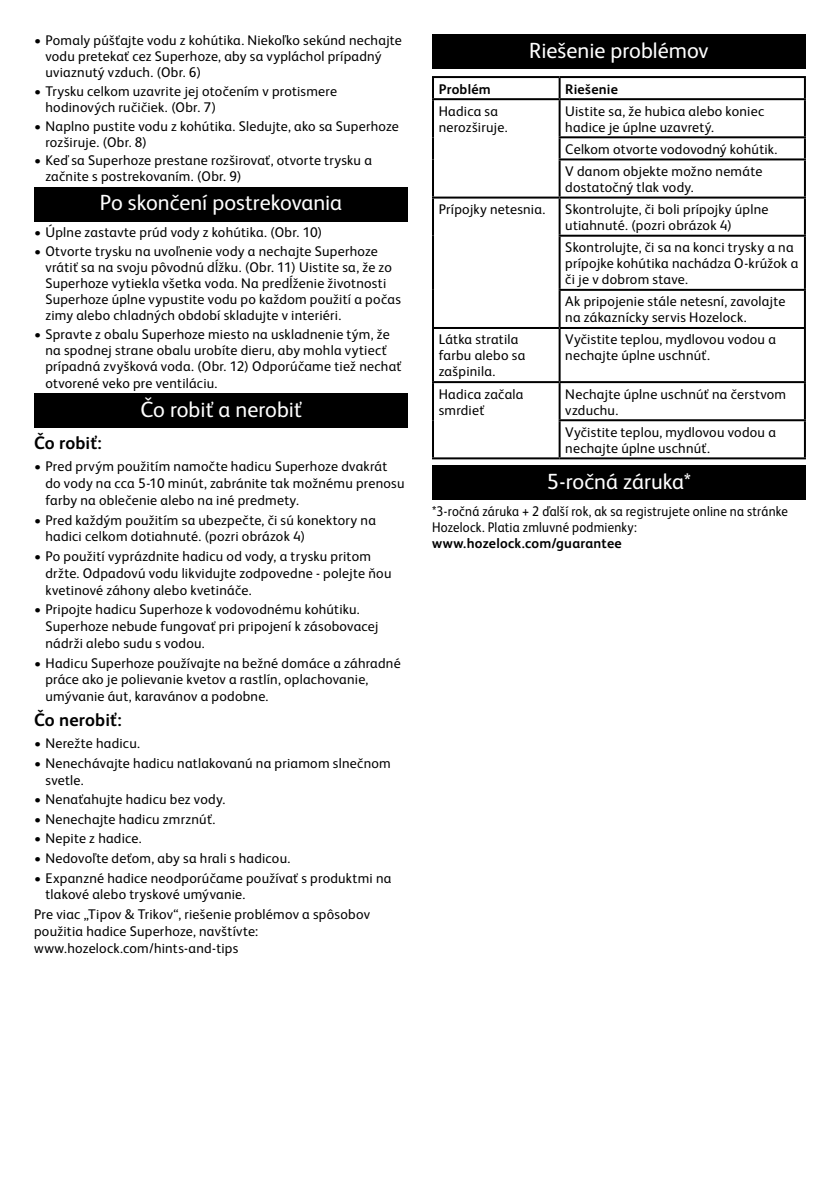
<style>
.page{position:relative;width:840px;height:1191px;background:#fff}
.page>*{position:absolute;margin:0;border:0;box-sizing:border-box;transform-origin:0 0}
.t1{font:22px "FS Albert Pro";color:#fff}
.t2{font:700 18px "FS Albert Pro";letter-spacing:.005em;color:#000}
.t3{font:14px/16px "FS Albert Pro";letter-spacing:.015em;color:#000}
.t4{font:14px/16px "FS Albert Pro";letter-spacing:.015em;color:#000;scale:.92 1}
.t5{font:700 14px "FS Albert Pro";letter-spacing:.02em;color:#000}
</style>
<div class="page">
<div style="left:34px;top:187px;width:374px;height:34px;background:#000"></div>
<div style="left:34px;top:393px;width:374px;height:34px;background:#000"></div>
<div style="left:432px;top:34px;width:373px;height:34px;background:#000"></div>
<hr style="left:432px;top:76px;width:127px;height:2px;background:#000">
<hr style="left:432px;top:78px;width:2px;height:20px;background:#000">
<hr style="left:559px;top:76px;width:246px;height:2px;background:#000">
<hr style="left:558px;top:78px;width:2px;height:20px;background:#000">
<hr style="left:803px;top:78px;width:2px;height:20px;background:#000">
<hr style="left:432px;top:98px;width:127px;height:2px;background:#000">
<hr style="left:432px;top:100px;width:2px;height:37px;background:#000">
<hr style="left:559px;top:98px;width:246px;height:2px;background:#000">
<hr style="left:558px;top:100px;width:2px;height:36px;background:#000">
<hr style="left:803px;top:100px;width:2px;height:36px;background:#000">
<hr style="left:432px;top:137px;width:2px;height:22px;background:#000">
<hr style="left:558px;top:136px;width:247px;height:2px;background:#000">
<hr style="left:558px;top:138px;width:2px;height:20px;background:#000">
<hr style="left:803px;top:138px;width:2px;height:20px;background:#000">
<hr style="left:432px;top:159px;width:2px;height:38px;background:#000">
<hr style="left:558px;top:158px;width:247px;height:2px;background:#000">
<hr style="left:558px;top:160px;width:2px;height:37px;background:#000">
<hr style="left:803px;top:160px;width:2px;height:37px;background:#000">
<hr style="left:432px;top:197px;width:127px;height:2px;background:#000">
<hr style="left:432px;top:199px;width:2px;height:37px;background:#000">
<hr style="left:559px;top:197px;width:246px;height:2px;background:#000">
<hr style="left:558px;top:199px;width:2px;height:36px;background:#000">
<hr style="left:803px;top:199px;width:2px;height:36px;background:#000">
<hr style="left:432px;top:236px;width:2px;height:54px;background:#000">
<hr style="left:558px;top:235px;width:247px;height:2px;background:#000">
<hr style="left:558px;top:237px;width:2px;height:52px;background:#000">
<hr style="left:803px;top:237px;width:2px;height:52px;background:#000">
<hr style="left:432px;top:290px;width:2px;height:37px;background:#000">
<hr style="left:558px;top:289px;width:247px;height:2px;background:#000">
<hr style="left:558px;top:291px;width:2px;height:36px;background:#000">
<hr style="left:803px;top:291px;width:2px;height:36px;background:#000">
<hr style="left:432px;top:327px;width:127px;height:2px;background:#000">
<hr style="left:432px;top:329px;width:2px;height:52px;background:#000">
<hr style="left:559px;top:327px;width:246px;height:2px;background:#000">
<hr style="left:558px;top:329px;width:2px;height:52px;background:#000">
<hr style="left:803px;top:329px;width:2px;height:52px;background:#000">
<hr style="left:432px;top:381px;width:127px;height:2px;background:#000">
<hr style="left:432px;top:383px;width:2px;height:37px;background:#000">
<hr style="left:559px;top:381px;width:246px;height:2px;background:#000">
<hr style="left:558px;top:383px;width:2px;height:36px;background:#000">
<hr style="left:803px;top:383px;width:2px;height:36px;background:#000">
<hr style="left:432px;top:420px;width:2px;height:37px;background:#000">
<hr style="left:558px;top:419px;width:247px;height:2px;background:#000">
<hr style="left:558px;top:421px;width:2px;height:36px;background:#000">
<hr style="left:803px;top:421px;width:2px;height:36px;background:#000">
<hr style="left:432px;top:457px;width:127px;height:2px;background:#000">
<hr style="left:559px;top:457px;width:246px;height:2px;background:#000">
<div style="left:432px;top:465px;width:373px;height:34px;background:#000"></div>
<p class="t3" style="left:45px;top:31px;width:358px;text-indent:-11px">• Pomaly púšťajte vodu z kohútika. Niekoľko sekúnd nechajte vodu pretekať cez Superhoze, aby sa vypláchol prípadný uviaznutý vzduch. (Obr. 6)</p>
<p class="t3" style="left:45px;top:82px;width:293px;text-indent:-11px">• Trysku celkom uzavrite jej otočením v protismere hodinových ručičiek. (Obr. 7)</p>
<p class="t3" style="left:45px;top:117px;width:355px;text-indent:-11px">• Naplno pustite vodu z kohútika. Sledujte, ako sa Superhoze rozširuje. (Obr. 8)</p>
<p class="t3" style="left:45px;top:151px;width:328px;text-indent:-11px">• Keď sa Superhoze prestane rozširovať, otvorte trysku a začnite s postrekovaním. (Obr. 9)</p>
<h1 class="t1" style="left:100px;top:187px;width:244px">Po skončení postrekovania</h1>
<p class="t3" style="left:34px;top:223px;width:290px">• Úplne zastavte prúd vody z kohútika. (Obr. 10)</p>
<p class="t3" style="left:45px;top:242px;width:357px;text-indent:-11px">• Otvorte trysku na uvoľnenie vody a nechajte Superhoze vrátiť sa na svoju pôvodnú dĺžku. (Obr. 11) Uistite sa, že zo Superhoze vytiekla všetka voda. Na predĺženie životnosti Superhoze úplne vypustite vodu po každom použití a počas zimy alebo chladných období skladujte v interiéri.</p>
<p class="t3" style="left:45px;top:325px;width:357px;text-indent:-11px">• Spravte z obalu Superhoze miesto na uskladnenie tým, že na spodnej strane obalu urobíte dieru, aby mohla vytiecť prípadná zvyšková voda. (Obr. 12) Odporúčame tiež nechať otvorené veko pre ventiláciu.</p>
<h1 class="t1" style="left:140px;top:393px;width:163px">Čo robiť a nerobiť</h1>
<p class="t2" style="left:34px;top:430px;width:69px">Čo robiť:</p>
<p class="t3" style="left:45px;top:457px;width:360px;line-height:16.8px;text-indent:-11px">• Pred prvým použitím namočte hadicu Superhoze dvakrát do vody na cca 5-10 minút, zabránite tak možnému prenosu farby na oblečenie alebo na iné predmety.</p>
<p class="t3" style="left:45px;top:510px;width:332px;line-height:16.8px;text-indent:-11px">• Pred každým použitím sa ubezpečte, či sú konektory na hadici celkom dotiahnuté. (pozri obrázok 4)</p>
<p class="t3" style="left:45px;top:547px;width:347px;line-height:16.8px;text-indent:-11px">• Po použití vyprázdnite hadicu od vody, a trysku pritom držte. Odpadovú vodu likvidujte zodpovedne - polejte ňou kvetinové záhony alebo kvetináče.</p>
<p class="t3" style="left:45px;top:600px;width:334px;line-height:16.8px;text-indent:-11px">• Pripojte hadicu Superhoze k vodovodnému kohútiku.<br>Superhoze nebude fungovať pri pripojení k zásobovacej nádrži alebo sudu s vodou.</p>
<p class="t3" style="left:45px;top:653px;width:356px;line-height:16.8px;text-indent:-11px">• Hadicu Superhoze používajte na bežné domáce a záhradné práce ako je polievanie kvetov a rastlín, oplachovanie, umývanie áut, karavánov a podobne.</p>
<p class="t2" style="left:34px;top:706px;width:89px">Čo nerobiť:</p>
<p class="t3" style="left:34px;top:734px;width:107px">• Nerežte hadicu.</p>
<p class="t3" style="left:45px;top:753px;width:347px;line-height:16.8px;text-indent:-11px">• Nenechávajte hadicu natlakovanú na priamom slnečnom svetle.</p>
<p class="t3" style="left:34px;top:790px;width:193px">• Nenaťahujte hadicu bez vody.</p>
<p class="t3" style="left:34px;top:810px;width:183px">• Nenechajte hadicu zmrznúť.</p>
<p class="t3" style="left:34px;top:829px;width:109px">• Nepite z hadice.</p>
<p class="t3" style="left:34px;top:849px;width:258px">• Nedovoľte deťom, aby sa hrali s hadicou.</p>
<p class="t3" style="left:45px;top:868px;width:347px;line-height:16.8px;text-indent:-11px">• Expanzné hadice neodporúčame používať s produktmi na tlakové alebo tryskové umývanie.</p>
<p class="t3" style="left:34px;top:905px;width:337px;line-height:16.8px">Pre viac „Tipov &amp; Trikov“, riešenie problémov a spôsobov použitia hadice Superhoze, navštívte: www.hozelock.com/hints-and-tips</p>
<h1 class="t1" style="left:529px;top:34px;width:181px">Riešenie problémov</h1>
<p class="t5" style="left:438px;top:79px;width:54px">Problém</p>
<p class="t5" style="left:565px;top:79px;width:54px">Riešenie</p>
<p class="t3" style="left:438px;top:102px;width:70px">Hadica sa nerozširuje.</p>
<p class="t3" style="left:565px;top:102px;width:200px">Uistite sa, že hubica alebo koniec hadice je úplne uzavretý.</p>
<p class="t3" style="left:565px;top:137px;width:213px;line-height:22.2px">Celkom otvorte vodovodný kohútik.<br>V danom objekte možno nemáte</p>
<p class="t3" style="left:565px;top:178px;width:130px">dostatočný tlak vody.</p>
<p class="t3" style="left:438px;top:200px;width:108px">Prípojky netesnia.</p>
<p class="t3" style="left:565px;top:200px;width:204px">Skontrolujte, či boli prípojky úplne utiahnuté. (pozri obrázok 4)</p>
<p class="t3" style="left:565px;top:238px;width:234px">Skontrolujte, či sa na konci trysky a na prípojke kohútika nachádza O-krúžok a či je v dobrom stave.</p>
<p class="t3" style="left:565px;top:292px;width:221px">Ak pripojenie stále netesní, zavolajte na zákaznícky servis Hozelock.</p>
<p class="t3" style="left:438px;top:330px;width:88px">Látka stratila farbu alebo sa zašpinila.</p>
<p class="t3" style="left:565px;top:330px;width:212px">Vyčistite teplou, mydlovou vodou a nechajte úplne uschnúť.</p>
<p class="t3" style="left:438px;top:385px;width:86px">Hadica začala smrdieť</p>
<p class="t3" style="left:565px;top:385px;width:222px">Nechajte úplne uschnúť na čerstvom vzduchu.</p>
<p class="t3" style="left:565px;top:423px;width:212px">Vyčistite teplou, mydlovou vodou a nechajte úplne uschnúť.</p>
<h1 class="t1" style="left:546px;top:466px;width:146px">5-ročná záruka*</h1>
<p class="t4" style="left:432px;top:502px;width:388px">*3-ročná záruka + 2 ďalší rok, ak sa registrujete online na stránke<br>Hozelock. Platia zmluvné podmienky:</p>
<p class="t5" style="left:432px;top:533px;width:191px">www.hozelock.com/guarantee</p>
</div>
